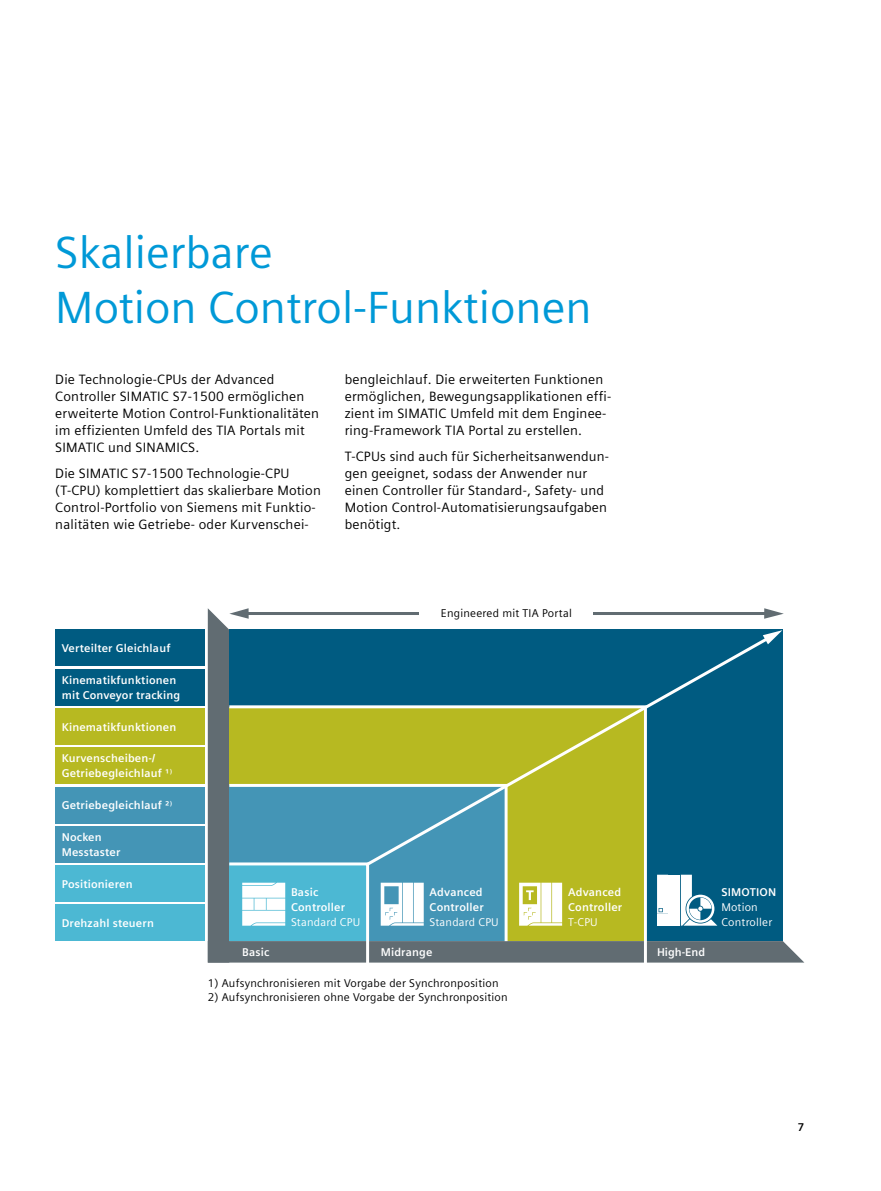
<style>
.page{position:relative;width:881px;height:1191px;background:#fff}
.page>*{position:absolute;margin:0;border:0;box-sizing:border-box;transform-origin:0 0}
.t1{font:45px/55.2px "Siemens Sans Global";color:#0099d7}
.t2{font:13.5px/17px "Siemens Sans Global";letter-spacing:.015em;color:#000}
.t3{font:700 11.25px/14.9px "Siemens Sans Global";letter-spacing:.015em;color:#fff}
.t4{font:11.25px "Siemens Sans Global";letter-spacing:.02em;color:#000}
.t5{font:11.25px/14.9px "Siemens Sans Global";letter-spacing:.02em;color:#fff}
.t6{font:700 11.25px "Siemens Sans Global";color:#000}
</style>
<div class="page">
<div style="left:55px;top:630px;width:150px;height:36px;background:#005b81"></div>
<div style="left:55px;top:669px;width:150px;height:36px;background:#005b81"></div>
<div style="left:55px;top:708px;width:150px;height:36px;background:#b7b921"></div>
<div style="left:55px;top:747px;width:150px;height:37px;background:#b7b921"></div>
<div style="left:55px;top:787px;width:150px;height:36px;background:#4495b6"></div>
<div style="left:55px;top:826px;width:150px;height:36px;background:#4495b6"></div>
<div style="left:55px;top:865px;width:150px;height:36px;background:#4cb8d3"></div>
<div style="left:55px;top:904px;width:150px;height:37px;background:#4cb8d3"></div>
<svg style="left:208px;top:608px;width:596px;height:354px;background:#649583"></svg>
<hr style="left:246px;top:612px;width:183px;height:3px;background:#616c72">
<div style="left:419px;top:602px;width:174px;height:21px;background:#fff"></div>
<h1 class="t1" style="left:55px;top:227px;width:537px">Skalierbare<br>Motion Control-Funktionen</h1>
<p class="t2" style="left:55px;top:371px;width:265px">Die Technologie-CPUs der Advanced Controller SIMATIC S7-1500 ermöglichen erweiterte Motion Control-Funktionalitäten im effizienten Umfeld des TIA Portals mit SIMATIC und SINAMICS.</p>
<p class="t2" style="left:55px;top:465px;width:267px">Die SIMATIC S7-1500 Technologie-CPU (T-CPU) komplettiert das skalierbare Motion Control-Portfolio von Siemens mit Funktio&shy;nalitäten wie Getriebe- oder Kurvenschei-</p>
<p class="t2" style="left:344px;top:371px;width:268px">bengleichlauf. Die erweiterten Funktionen ermöglichen, Bewegungsapplikationen effi&shy;zient im SIMATIC Umfeld mit dem Enginee&shy;ring-Framework TIA Portal zu erstellen.</p>
<p class="t2" style="left:344px;top:448px;width:266px">T-CPUs sind auch für Sicherheitsanwendun&shy;gen geeignet, sodass der Anwender nur einen Controller für Standard-, Safety- und Motion Control-Automatisierungsaufgaben benötigt.</p>
<p class="t3" style="left:62px;top:640px;width:110px">Verteilter Gleichlauf</p>
<p class="t3" style="left:62px;top:672px;width:120px">Kinematikfunktionen mit Conveyor tracking</p>
<p class="t3" style="left:62px;top:719px;width:116px">Kinematikfunktionen</p>
<p class="t3" style="left:62px;top:751px;width:112px">Kurvenscheiben-/<br>Getriebegleichlauf ¹⁾</p>
<p class="t3" style="left:62px;top:798px;width:112px">Getriebegleichlauf ²⁾</p>
<p class="t3" style="left:62px;top:829px;width:60px">Nocken<br>Messtaster</p>
<p class="t3" style="left:62px;top:876px;width:72px">Positionieren</p>
<p class="t3" style="left:62px;top:915px;width:94px">Drehzahl steuern</p>
<p class="t4" style="left:441px;top:604px;width:132px">Engineered mit TIA Portal</p>
<p class="t3" style="left:291px;top:884px;width:56px">Basic<br>Controller</p>
<p class="t5" style="left:291px;top:914px;width:71px">Standard CPU</p>
<p class="t3" style="left:429px;top:884px;width:56px">Advanced<br>Controller</p>
<p class="t5" style="left:429px;top:914px;width:71px">Standard CPU</p>
<p class="t3" style="left:568px;top:884px;width:55px">Advanced<br>Controller</p>
<p class="t5" style="left:568px;top:914px;width:31px">T-CPU</p>
<p class="t3" style="left:242px;top:945px;width:29px">Basic</p>
<p class="t3" style="left:380px;top:944px;width:53px">Midrange</p>
<p class="t3" style="left:656px;top:944px;width:50px">High-End</p>
<p class="t4" style="left:208px;top:974px;width:292px">1) Aufsynchronisieren mit Vorgabe der Synchronposition</p>
<p class="t4" style="left:208px;top:989px;width:301px">2) Aufsynchronisieren ohne Vorgabe der Synchronposition</p>
<p class="t3" style="left:721px;top:884px;width:56px">SIMOTION</p>
<p class="t5" style="left:721px;top:900px;width:52px">Motion<br>Controller</p>
<p class="t6" style="left:797px;top:1120px;width:8px">7</p>
</div>
